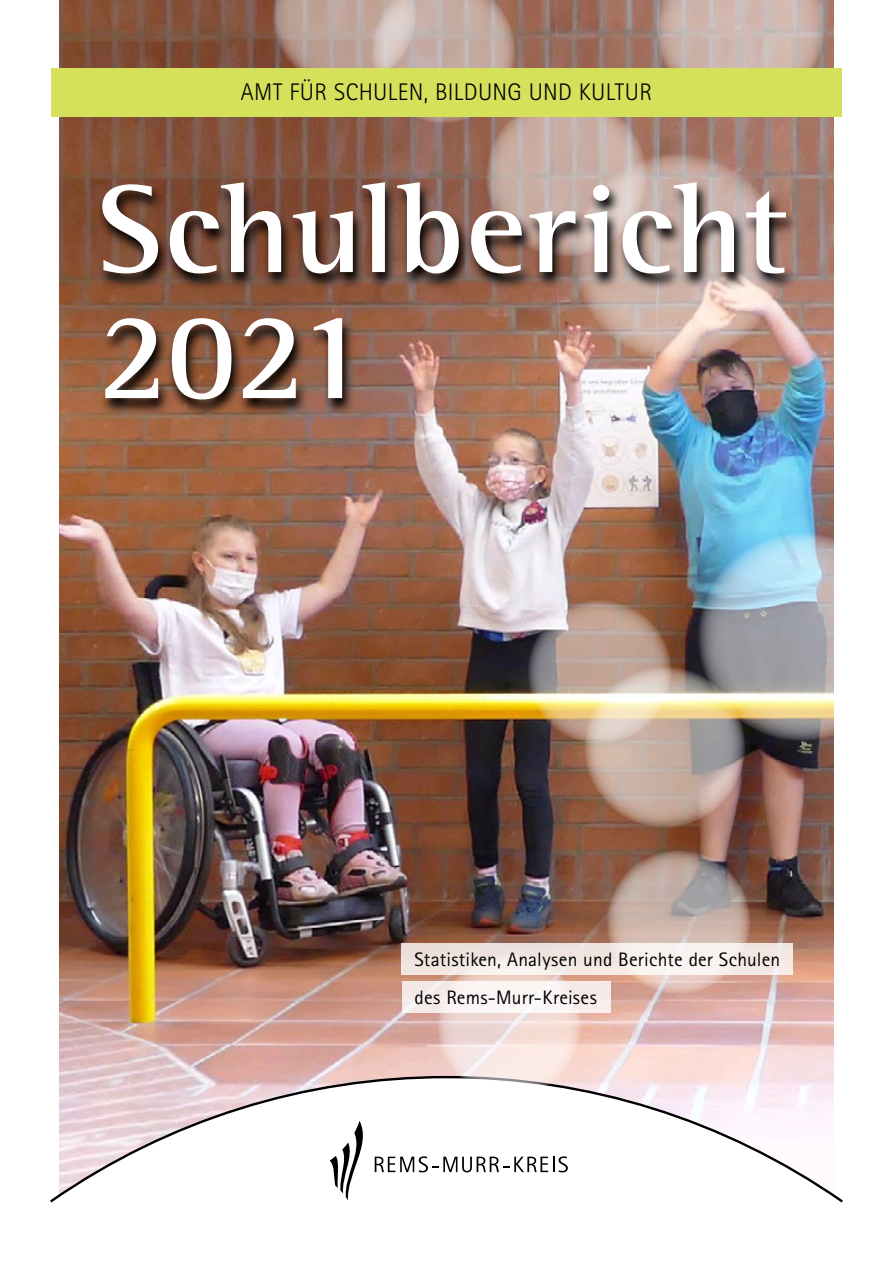
<style>
.page{position:relative;width:893px;height:1263px;background:#fff}
.page>*{position:absolute;margin:0;border:0;box-sizing:border-box;transform-origin:0 0}
.t1{font:700 128.25px "Rotis Semi Serif Pro";letter-spacing:.015em;color:#fff}
.t2{font:700 127.05px "Rotis Semi Serif Pro";color:#fff}
.t3{font:300 24px "Rotis Sans Serif Pro";letter-spacing:.01em;color:#000}
.t4{font:19.5px/38.2px "Rotis Sans Serif Pro";letter-spacing:.01em;color:#000}
</style>
<div class="page">
<img style="left:60px;top:0;width:773px;height:1075px">
<svg style="left:50px;top:1075px;width:793px;height:128px"></svg>
<svg style="left:330px;top:1121px;width:238px;height:79px"></svg>
<svg style="left:574px;top:153px;width:208px;height:208px;background:#bb9f97"></svg>
<img style="left:685px;top:520px;width:149px;height:233px">
<svg style="left:485px;top:95px;width:161px;height:162px;background:#c5ada3"></svg>
<svg style="left:655px;top:0;width:170px;height:68px;background:#c7b1aa"></svg>
<svg style="left:527px;top:600px;width:144px;height:144px;background:#b69c90"></svg>
<svg style="left:272px;top:0;width:243px;height:123px;background:#baa096"></svg>
<img style="left:428px;top:657px;width:331px;height:449px">
<div style="left:51px;top:68px;width:791px;height:48px;background:#d5e05b"></div>
<img style="left:97px;top:181px;width:702px;height:235px">
<div style="left:402px;top:943px;width:391px;height:32px;background:linear-gradient(to right,#efe4df,#f8f1ee)"></div>
<div style="left:402px;top:981px;width:208px;height:32px;background:linear-gradient(to right,#f7f1ef,#f9f3f1)"></div>
<p class="t3" style="left:241px;top:78px;width:413px">AMT FÜR SCHULEN, BILDUNG UND KULTUR</p>
<h1 class="t1" style="left:97px;top:151px;width:693px">Schulbericht</h1>
<h2 class="t2" style="left:97px;top:278px;width:271px">2021</h2>
<p class="t4" style="left:415px;top:940px;width:367px">Statistiken, Analysen und Berichte der Schulen des Rems-Murr-Kreises</p>
</div>
